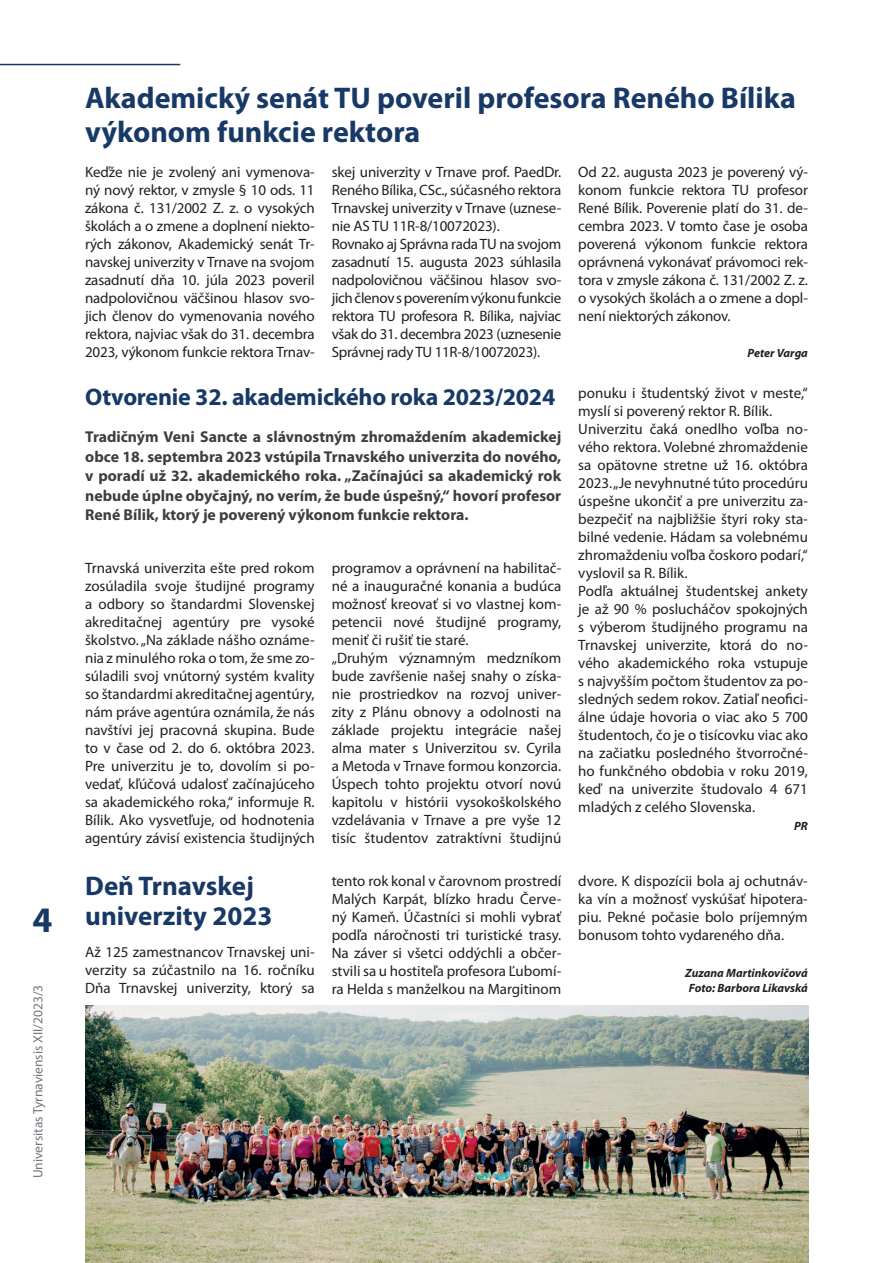
<style>
.page{position:relative;width:893px;height:1263px;background:#fff}
.page>*{position:absolute;margin:0;border:0;box-sizing:border-box;transform-origin:0 0}
.t1{font:700 36px "Myriad Pro";color:#183966}
.t2{font:700 30px/34.5px "Myriad Pro";color:#183966}
.t3{font:700 27px/30px "Myriad Pro";color:#183966}
.t4{font:700 24px "Myriad Pro";letter-spacing:-.01em;color:#183966}
.t5{font:700 15.75px/19.5px "Myriad Pro";color:#3e3e3f;text-align:justify}
.t6{font:15px/18px "Myriad Pro";color:#231f20;text-align:justify}
.t7{font:15px/18px "Myriad Pro";letter-spacing:-.02em;color:#231f20}
.t8{font:13.5px "Myriad Pro";color:#70777f}
.t9{font:italic 700 12px/15px "Myriad Pro";color:#231f20;text-align:center}
</style>
<div class="page">
<hr style="left:0;top:64px;width:180px;height:1px;background:#183966">
<img style="left:85px;top:1006px;width:723px;height:257px">
<h1 class="t1" style="left:33px;top:896px;width:21px">4</h1>
<p class="t8" style="left:29px;top:1178px;width:195px;rotate:-90deg">Universitas Tyrnaviensis XII/2023/3</p>
<h2 class="t2" style="left:85px;top:79px;width:712px">Akademický senát TU poveril profesora Reného Bílika výkonom funkcie rektora</h2>
<p class="t6" style="left:85px;top:162px;width:231px">Keďže nie je zvolený ani vymenova&shy;ný nový rektor, v zmysle § 10 ods. 11 zákona č. 131/2002 Z. z. o vysokých školách a o zmene a doplnení niekto&shy;rých zákonov, Akademický senát Tr&shy;navskej univerzity v Trnave na svojom zasadnutí dňa 10. júla 2023 poveril nadpolovičnou väčšinou hlasov svo&shy;jich členov do vymenovania nového rektora, najviac však do 31. decembra 2023, výkonom funkcie rektora Trnav-</p>
<p class="t7" style="left:332px;top:162px;width:231px">skej univerzity v Trnave prof. PaedDr.<br>Reného Bílika, CSc., súčasného rektora Trnavskej univerzity v Trnave (uznese&shy;nie AS TU 11R-8/10072023).<br>Rovnako aj Správna rada TU na svojom zasadnutí 15. augusta 2023 súhlasila nadpolovičnou väčšinou hlasov svo&shy;jich členov s poverením výkonu funkcie rektora TU profesora R. Bílika, najviac však do 31. decembra 2023 (uznesenie Správnej rady TU 11R-8/10072023).</p>
<p class="t6" style="left:578px;top:162px;width:231px">Od 22. augusta 2023 je poverený vý&shy;konom funkcie rektora TU profesor René Bílik. Poverenie platí do 31. de&shy;cembra 2023. V tomto čase je osoba poverená výkonom funkcie rektora oprávnená vykonávať právomoci rek&shy;tora v zmysle zákona č. 131/2002 Z. z. o vysokých školách a o zmene a dopl&shy;není niektorých zákonov.</p>
<p class="t9" style="left:747px;top:345px;width:62px">Peter Varga</p>
<h3 class="t4" style="left:85px;top:381px;width:472px">Otvorenie 32. akademického roka 2023/2024</h3>
<p class="t5" style="left:85px;top:427px;width:477px">Tradičným Veni Sancte a slávnostným zhromaždením akademickej obce 18. septembra 2023 vstúpila Trnavského univerzita do nového, v poradí už 32. akademického roka. „Začínajúci sa akademický rok nebude úplne obyčajný, no verím, že bude úspešný,“ hovorí profesor René Bílik, ktorý je poverený výkonom funkcie rektora.</p>
<p class="t6" style="left:85px;top:558px;width:231px">Trnavská univerzita ešte pred rokom zosúladila svoje študijné programy a odbory so štandardmi Slovenskej akreditačnej agentúry pre vysoké školstvo. „Na základe nášho oznáme&shy;nia z minulého roka o tom, že sme zo&shy;súladili svoj vnútorný systém kvality so štandardmi akreditačnej agentúry, nám práve agentúra oznámila, že nás navštívi jej pracovná skupina. Bude to v čase od 2. do 6. októbra 2023.<br>Pre univerzitu je to, dovolím si po&shy;vedať, kľúčová udalosť začínajúceho sa akademického roka,“ informuje R.<br>Bílik. Ako vysvetľuje, od hodnotenia agentúry závisí existencia študijných</p>
<p class="t6" style="left:332px;top:558px;width:231px;text-align:left">programov a oprávnení na habilitač&shy;né a inauguračné konania a budúca možnosť kreovať si vo vlastnej kom&shy;petencii nové študijné programy, meniť či rušiť tie staré.<br>„Druhým významným medzníkom bude zavŕšenie našej snahy o získa&shy;nie prostriedkov na rozvoj univer&shy;zity z Plánu obnovy a odolnosti na základe projektu integrácie našej alma mater s Univerzitou sv. Cyrila a Metoda v Trnave formou konzorcia.<br>Úspech tohto projektu otvorí novú kapitolu v histórii vysokoškolského vzdelávania v Trnave a pre vyše 12 tisíc študentov zatraktívni študijnú</p>
<p class="t6" style="left:578px;top:384px;width:231px;text-align:left">ponuku i študentský život v meste,“ myslí si poverený rektor R. Bílik.<br>Univerzitu čaká onedlho voľba no&shy;vého rektora. Volebné zhromaždenie sa opätovne stretne už 16. októbra 2023. „Je nevyhnutné túto procedúru úspešne ukončiť a pre univerzitu za&shy;bezpečiť na najbližšie štyri roky sta&shy;bilné vedenie. Hádam sa volebnému zhromaždeniu voľba čoskoro podarí,“ vyslovil sa R. Bílik.<br>Podľa aktuálnej študentskej ankety je až 90 % poslucháčov spokojných s výberom študijného programu na Trnavskej univerzite, ktorá do no&shy;vého akademického roka vstupuje s najvyšším počtom študentov za po&shy;sledných sedem rokov. Zatiaľ neofici&shy;álne údaje hovoria o viac ako 5 700 študentoch, čo je o tisícovku viac ako na začiatku posledného štvorročné&shy;ho funkčného obdobia v roku 2019, keď na univerzite študovalo 4 671 mladých z celého Slovenska.</p>
<p class="t9" style="left:794px;top:818px;width:15px">PR</p>
<h3 class="t3" style="left:85px;top:870px;width:189px">Deň Trnavskej univerzity 2023</h3>
<p class="t6" style="left:85px;top:943px;width:231px">Až 125 zamestnancov Trnavskej uni&shy;verzity sa zúčastnilo na 16. ročníku Dňa Trnavskej univerzity, ktorý sa</p>
<p class="t6" style="left:332px;top:872px;width:231px">tento rok konal v čarovnom prostredí Malých Karpát, blízko hradu Červe&shy;ný Kameň. Účastníci si mohli vybrať podľa náročnosti tri turistické trasy.<br>Na záver si všetci oddýchli a občer&shy;stvili sa u hostiteľa profesora Ľubomí&shy;ra Helda s manželkou na Margitinom</p>
<p class="t6" style="left:578px;top:872px;width:231px">dvore. K dispozícii bola aj ochutnáv&shy;ka vín a možnosť vyskúšať hipotera&shy;piu. Pekné počasie bolo príjemným bonusom tohto vydareného dňa.</p>
<p class="t9" style="left:685px;top:965px;width:124px">Zuzana Martinkovičová<br>Foto: Barbora Likavská</p>
</div>
